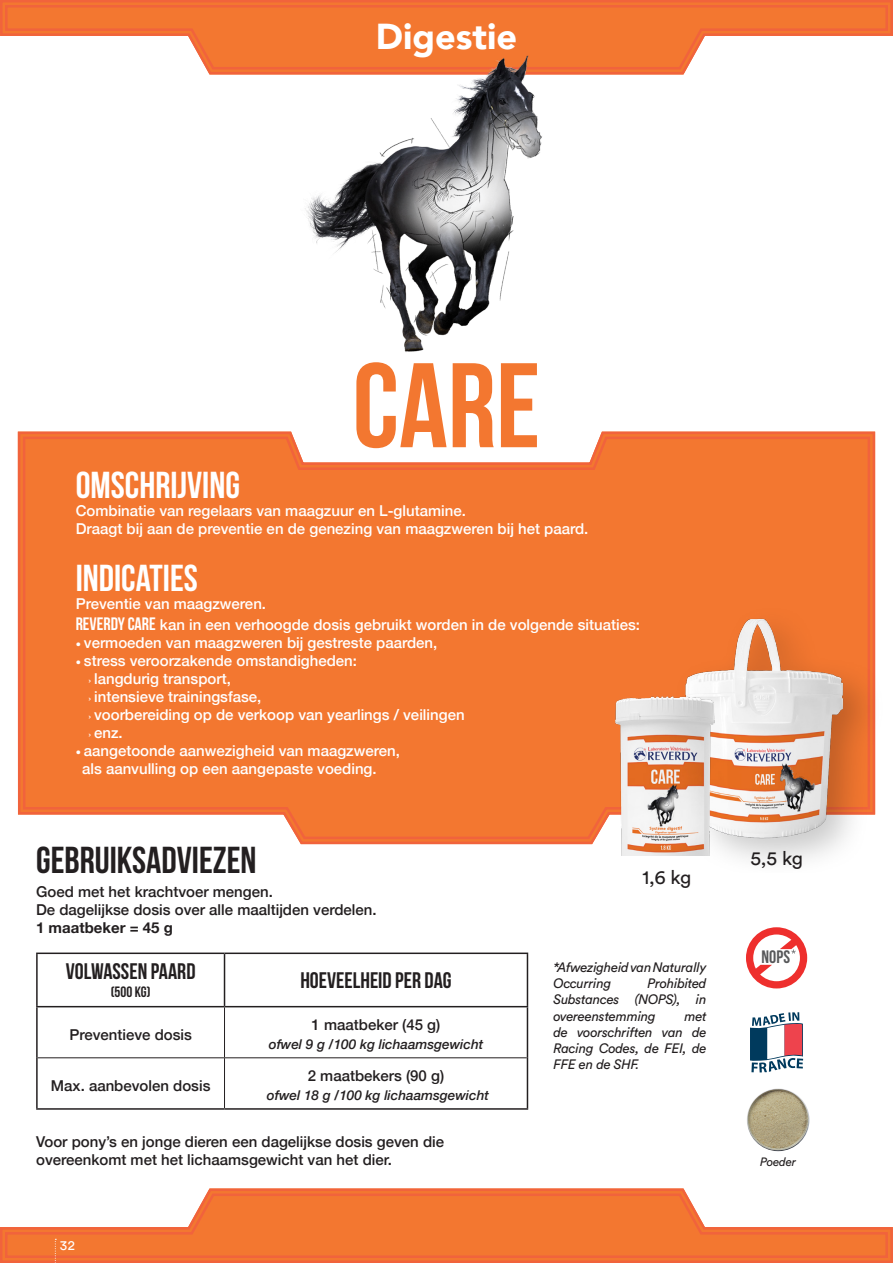
<style>
.page{position:relative;width:893px;height:1263px;background:#fff}
.page>*{position:absolute;margin:0;border:0;box-sizing:border-box;transform-origin:0 0}
.t1{font:120px "Bebas Neue";color:#f37730}
.t2{font:37.5px "Bebas Neue";color:#fff}
.t3{font:37.5px "Bebas Neue";color:#231f20}
.t4{font:900 36px "Avenir";color:#fff}
.t5{font:22.5px "Bebas Neue";color:#231f20}
.t6{font:19.35px "Circular Std";color:#231f20}
.t7{font:700 18px "Bebas Neue";color:#57585a}
.t8{font:500 15px/18px "Helvetica Neue";color:#fff}
.t9{font:500 15px/18px "Helvetica Neue";color:#231f20}
.t10{font:700 15px "Helvetica Neue";color:#231f20}
.t11{font:15px "Bebas Neue";color:#231f20}
.t12{font:italic 13.5px/16.2px "Circular Std";letter-spacing:-.02em;color:#231f20;text-align:justify}
.t13{font:italic 500 13.5px "Helvetica Neue";color:#231f20}
.t14{font:13.5px "Circular Std";color:#fff}
.t15{font:italic 12px "Circular Std";letter-spacing:-.02em;color:#231f20}
.s1{font-family:"Bebas Neue";font-weight:400;font-size:18px}
.s2{font-size:10.5px}
.s3{font-weight:400;font-size:10.5px}
</style>
<div class="page">
<svg style="left:17px;top:431px;width:859px;height:414px"></svg>
<svg style="left:22px;top:435px;width:849px;height:405px;background:#f37d3b"></svg>
<svg style="left:0;top:0;width:892px;height:75px"></svg>
<svg style="left:4px;top:4px;width:885px;height:67px"></svg>
<svg style="left:0;top:1188px;width:892px;height:75px"></svg>
<svg style="left:4px;top:1192px;width:885px;height:67px"></svg>
<img style="left:229px;top:54px;width:435px;height:298px">
<hr style="left:224px;top:954px;width:1px;height:52px;background:#231f20">
<hr style="left:36px;top:1006px;width:189px;height:1px;background:#231f20">
<hr style="left:225px;top:1006px;width:303px;height:1px;background:#231f20">
<hr style="left:36px;top:952px;width:189px;height:2px;background:#231f20">
<hr style="left:36px;top:954px;width:2px;height:52px;background:#231f20">
<hr style="left:225px;top:952px;width:303px;height:2px;background:#231f20">
<hr style="left:527px;top:954px;width:1px;height:52px;background:#231f20">
<hr style="left:224px;top:1007px;width:1px;height:50px;background:#231f20">
<hr style="left:38px;top:1057px;width:187px;height:1px;background:#231f20">
<hr style="left:225px;top:1057px;width:302px;height:1px;background:#231f20">
<hr style="left:224px;top:1058px;width:1px;height:50px;background:#231f20">
<hr style="left:36px;top:1007px;width:2px;height:51px;background:#231f20">
<hr style="left:527px;top:1007px;width:1px;height:51px;background:#231f20">
<hr style="left:36px;top:1058px;width:2px;height:50px;background:#231f20">
<hr style="left:527px;top:1058px;width:1px;height:50px;background:#231f20">
<hr style="left:36px;top:1108px;width:189px;height:2px;background:#231f20">
<hr style="left:225px;top:1108px;width:303px;height:2px;background:#231f20">
<svg style="left:892px;top:0;width:1px;height:1263px"></svg>
<img style="left:747px;top:1088px;width:62px;height:63px;border-radius:31px">
<svg style="left:750px;top:1012px;width:53px;height:60px"></svg>
<img style="left:641px;top:590px;width:252px;height:283px">
<img style="left:597px;top:663px;width:139px;height:193px">
<svg style="left:746px;top:927px;width:61px;height:61px"></svg>
<svg style="left:55px;top:1239px;width:1px;height:24px"></svg>
<p class="t4" style="left:376px;top:6px;width:143px">Digestie</p>
<p class="t1" style="left:353px;top:340px;width:189px">CARE</p>
<p class="t2" style="left:76px;top:464px;width:166px">OMSCHRIJVING</p>
<p class="t8" style="left:76px;top:500px;width:392px">Combinatie van regelaars van maagzuur en L-glutamine.</p>
<p class="t8" style="left:76px;top:518px;width:514px">Draagt bij aan de preventie en de genezing van maagzweren bij het paard.</p>
<p class="t2" style="left:76px;top:557px;width:124px">INDICATIES</p>
<p class="t8" style="left:76px;top:593px;width:192px">Preventie van maagzweren.</p>
<p class="t8" style="left:76px;top:615px;width:566px"><span class="s1">REVERDY CARE</span> kan in een verhoogde dosis gebruikt worden in de volgende situaties:</p>
<p class="t8" style="left:76px;top:633px;width:363px"><span class="s2">•</span> vermoeden van maagzweren bij gestreste paarden,</p>
<p class="t8" style="left:76px;top:651px;width:283px"><span class="s2">•</span> stress veroorzakende omstandigheden:</p>
<p class="t8" style="left:88px;top:669px;width:144px"><span class="s3">›</span> langdurig transport,</p>
<p class="t8" style="left:88px;top:687px;width:174px"><span class="s3">›</span> intensieve trainingsfase,</p>
<p class="t8" style="left:88px;top:705px;width:378px"><span class="s3">›</span> voorbereiding op de verkoop van yearlings / veilingen</p>
<p class="t8" style="left:88px;top:723px;width:36px"><span class="s3">›</span> enz.</p>
<p class="t8" style="left:82px;top:741px;width:319px;text-indent:-6px"><span class="s2">•</span> aangetoonde aanwezigheid van maagzweren, als aanvulling op een aangepaste voeding.</p>
<p class="t3" style="left:36px;top:839px;width:222px">GEBRUIKSADVIEZEN</p>
<p class="t9" style="left:36px;top:881px;width:238px">Goed met het krachtvoer mengen.</p>
<p class="t9" style="left:36px;top:899px;width:342px">De dagelijkse dosis over alle maaltijden verdelen.</p>
<p class="t10" style="left:36px;top:915px;width:138px">1 maatbeker = 45 g</p>
<p class="t5" style="left:66px;top:959px;width:131px">VOLWASSEN PAARD</p>
<p class="t11" style="left:111px;top:984px;width:41px">(500 KG)</p>
<p class="t9" style="left:69px;top:1024px;width:124px">Preventieve dosis</p>
<p class="t9" style="left:51px;top:1075px;width:161px">Max. aanbevolen dosis</p>
<p class="t5" style="left:300px;top:968px;width:153px">HOEVEELHEID PER DAG</p>
<p class="t9" style="left:312px;top:1014px;width:130px">1 maatbeker (45 g)</p>
<p class="t13" style="left:269px;top:1033px;width:216px">ofwel 9 g /100 kg lichaamsgewicht</p>
<p class="t9" style="left:308px;top:1065px;width:138px">2 maatbekers (90 g)</p>
<p class="t13" style="left:267px;top:1084px;width:224px">ofwel 18 g /100 kg lichaamsgewicht</p>
<p class="t9" style="left:36px;top:1131px;width:410px">Voor pony’s en jonge dieren een dagelijkse dosis geven die overeenkomt met het lichaamsgewicht van het dier.</p>
<p class="t14" style="left:60px;top:1237px;width:17px">32</p>
<p class="t6" style="left:642px;top:866px;width:51px">1,6 kg</p>
<p class="t12" style="left:553px;top:959px;width:155px">*Afwezigheid van Naturally<br>Occurring</p>
<p class="t12" style="left:553px;top:975px;width:155px;text-indent:94px">Prohibited Substances (NOPS), in overeenstemming</p>
<p class="t12" style="left:553px;top:1007px;width:155px;text-indent:131px">met de voorschriften van de Racing Codes, de FEI, de FFE en de SHF.</p>
<p class="t6" style="left:750px;top:846px;width:54px">5,5 kg</p>
<p class="t7" style="left:761px;top:947px;width:30px">NOPS</p>
<p class="t15" style="left:760px;top:1154px;width:37px">Poeder</p>
</div>
